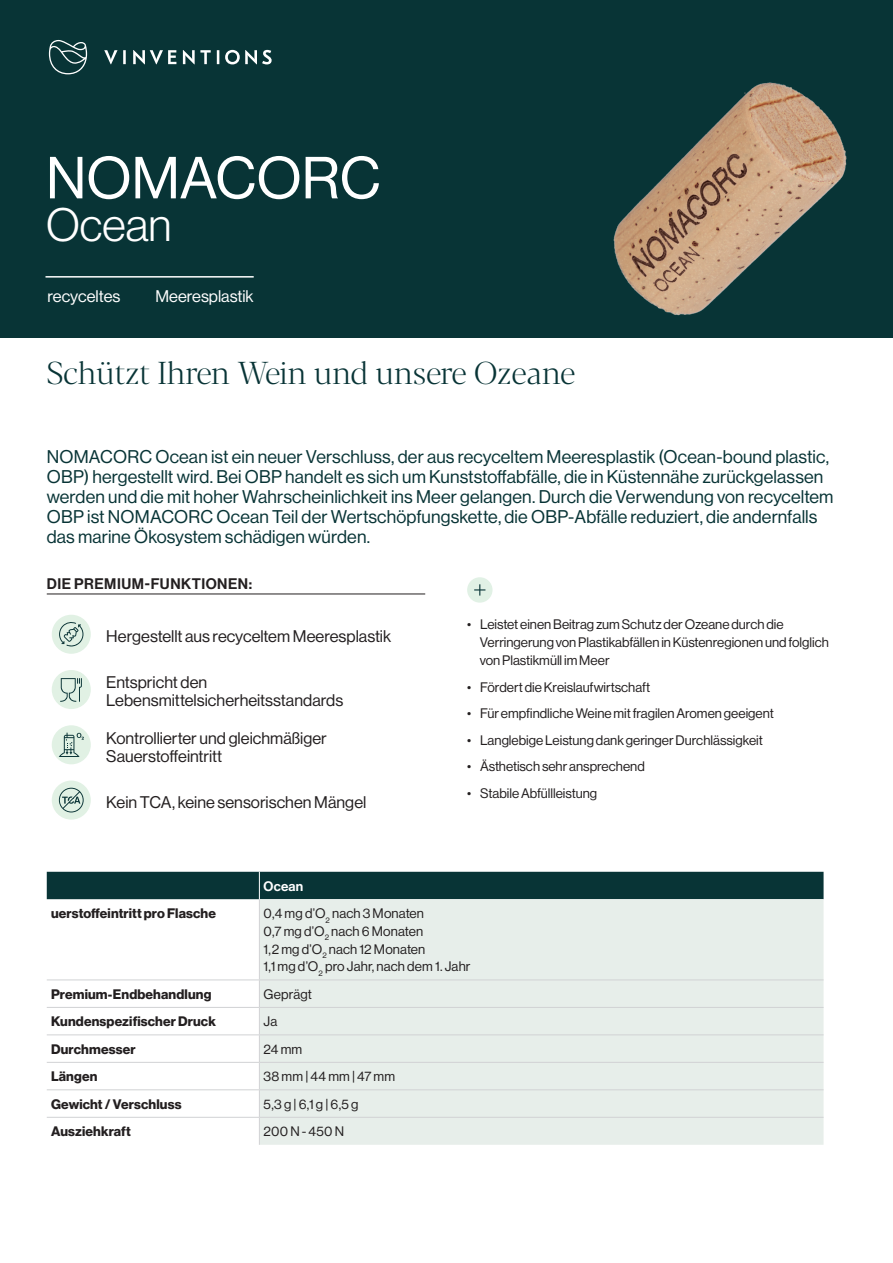
<style>
.page{position:relative;width:893px;height:1263px;background:#fff}
.page>*{position:absolute;margin:0;border:0;box-sizing:border-box;transform-origin:0 0}
.t1{font:58.05px "N Haas Grotesk DS Pro 55 Rg";color:#fff}
.t2{font:45.75px "N Haas Grotesk DS Pro 45 Lt";color:#fff}
.t3{font:31.5px "Vinventions Display";color:#083436}
.t4{font:18px/19.8px "N Haas Grotesk DS Pro 55 Rg";letter-spacing:.01em;color:#083436}
.t5{font:16.5px/18.1px "N Haas Grotesk DS Pro 55 Rg";color:#231f20}
.t6{font:16.5px "N Haas Grotesk DS Pro 55 Rg";color:#fff}
.t7{font:15px "N Haas Grotesk DS Pro 65 Md";letter-spacing:.035em;color:#231f20}
.t8{font:13.5px/17.7px "N Haas Grotesk DS Pro 55 Rg";color:#231f20}
.t9{font:13.5px "N Haas Grotesk DS Pro 75 Bd";letter-spacing:.01em;color:#231f20}
.t10{font:13.5px "N Haas Grotesk DS Pro 65 Md";letter-spacing:.01em;color:#fff}
</style>
<div class="page">
<div style="left:0;top:0;width:893px;height:338px;background:#083436"></div>
<svg style="left:49px;top:40px;width:38px;height:34px"></svg>
<svg style="left:104px;top:50px;width:168px;height:14px"></svg>
<hr style="left:47px;top:594px;width:378px;height:1px;background:#231f20">
<div style="left:52px;top:615px;width:39px;height:39px;background:#e1f1e4;border-radius:50%"></div>
<svg style="left:59px;top:622px;width:25px;height:24px"></svg>
<div style="left:52px;top:670px;width:39px;height:39px;background:#e1f1e4;border-radius:50%"></div>
<svg style="left:60px;top:678px;width:22px;height:24px"></svg>
<div style="left:52px;top:725px;width:39px;height:39px;background:#e1f1e4;border-radius:50%"></div>
<svg style="left:59px;top:733px;width:25px;height:24px"></svg>
<div style="left:52px;top:780px;width:39px;height:40px;background:#e1f1e4;border-radius:50%"></div>
<svg style="left:59px;top:788px;width:25px;height:24px"></svg>
<div style="left:467px;top:577px;width:25px;height:26px;background:#e1f1e5;border-radius:50%"></div>
<svg style="left:474px;top:584px;width:11px;height:12px"></svg>
<hr style="left:45px;top:276px;width:209px;height:2px;background:#fff">
<div style="left:260px;top:899px;width:564px;height:246px;background:#e7eeea"></div>
<hr style="left:259px;top:899px;width:1px;height:80px;background:#d1d2d4">
<hr style="left:47px;top:979px;width:212px;height:1px;background:#d1d2d4">
<hr style="left:259px;top:979px;width:565px;height:1px;background:#d1d2d4">
<hr style="left:47px;top:1117px;width:212px;height:1px;background:#d1d2d4">
<hr style="left:259px;top:1117px;width:565px;height:1px;background:#d1d2d4">
<svg style="left:259px;top:980px;width:1px;height:165px"></svg>
<hr style="left:47px;top:1007px;width:212px;height:1px;background:#d1d2d4">
<hr style="left:259px;top:1007px;width:565px;height:1px;background:#d1d2d4">
<hr style="left:47px;top:1034px;width:212px;height:1px;background:#d1d2d4">
<hr style="left:259px;top:1034px;width:565px;height:1px;background:#d1d2d4">
<hr style="left:47px;top:1062px;width:212px;height:1px;background:#d1d2d4">
<hr style="left:259px;top:1062px;width:565px;height:1px;background:#d1d2d4">
<hr style="left:47px;top:1089px;width:212px;height:1px;background:#d1d2d4">
<hr style="left:259px;top:1089px;width:565px;height:1px;background:#d1d2d4">
<div style="left:47px;top:872px;width:777px;height:27px;background:#083436"></div>
<img style="left:613px;top:82px;width:234px;height:234px">
<h1 class="t1" style="left:46px;top:145px;width:336px">NOMACORC</h1>
<h2 class="t2" style="left:46px;top:199px;width:127px">Ocean</h2>
<p class="t6" style="left:48px;top:287px;width:74px">recyceltes</p>
<p class="t6" style="left:156px;top:287px;width:100px">Meeresplastik</p>
<h3 class="t3" style="left:47px;top:353px;width:530px">Schützt Ihren Wein und unsere Ozeane</h3>
<p class="t4" style="left:47px;top:447px;width:788px">NOMACORC Ocean ist ein neuer Verschluss, der aus recyceltem Meeresplastik (Ocean-bound plastic, OBP) hergestellt wird. Bei OBP handelt es sich um Kunststoffabfälle, die in Küstennähe zurückgelassen werden und die mit hoher Wahrscheinlichkeit ins Meer gelangen. Durch die Verwendung von recyceltem OBP ist NOMACORC Ocean Teil der Wertschöpfungskette, die OBP-Abfälle reduziert, die andernfalls das marine Ökosystem schädigen würden.</p>
<p class="t7" style="left:47px;top:575px;width:207px">DIE PREMIUM-FUNKTIONEN:</p>
<p class="t5" style="left:106px;top:627px;width:286px">Hergestellt aus recyceltem Meeresplastik</p>
<p class="t5" style="left:106px;top:674px;width:238px">Entspricht den<br>Lebensmittelsicherheitsstandards</p>
<p class="t5" style="left:106px;top:729px;width:222px">Kontrollierter und gleichmäßiger<br>Sauerstoffeintritt</p>
<p class="t5" style="left:106px;top:793px;width:262px">Kein TCA, keine sensorischen Mängel</p>
<p class="t10" style="left:264px;top:878px;width:41px">Ocean</p>
<p class="t8" style="left:480px;top:615px;width:350px;text-indent:-13px">• Leistet einen Beitrag zum Schutz der Ozeane durch die<br>Verringerung von Plastikabfällen in Küstenregionen und folglich von Plastikmüll im Meer</p>
<p class="t8" style="left:467px;top:678px;width:185px">• Fördert die Kreislaufwirtschaft</p>
<p class="t8" style="left:467px;top:705px;width:308px">• Für empfindliche Weine mit fragilen Aromen geeigent</p>
<p class="t8" style="left:467px;top:731px;width:297px">• Langlebige Leistung dank geringer Durchlässigkeit</p>
<p class="t8" style="left:467px;top:758px;width:179px">• Ästhetisch sehr ansprechend</p>
<p class="t8" style="left:467px;top:784px;width:131px">• Stabile Abfüllleistung</p>
<p class="t9" style="left:51px;top:905px;width:166px">uerstoffeintritt pro Flasche</p>
<p class="t8" style="left:264px;top:905px;width:208px">0,4 mg d’O<sub>2</sub> nach 3 Monaten<br>0,7 mg d’O<sub>2</sub> nach 6 Monaten<br>1,2 mg d’O<sub>2</sub> nach 12 Monaten<br>1,1 mg d’O<sub>2</sub> pro Jahr, nach dem 1. Jahr</p>
<p class="t9" style="left:51px;top:986px;width:162px">Premium-Endbehandlung</p>
<p class="t8" style="left:264px;top:985px;width:50px">Geprägt</p>
<p class="t9" style="left:51px;top:1014px;width:166px">Kundenspezifischer Druck</p>
<p class="t8" style="left:264px;top:1013px;width:15px">Ja</p>
<p class="t9" style="left:51px;top:1041px;width:86px">Durchmesser</p>
<p class="t8" style="left:264px;top:1040px;width:40px">24 mm</p>
<p class="t9" style="left:51px;top:1069px;width:48px">Längen</p>
<p class="t8" style="left:264px;top:1068px;width:133px">38 mm | 44 mm | 47 mm</p>
<p class="t9" style="left:51px;top:1096px;width:132px">Gewicht / Verschluss</p>
<p class="t8" style="left:264px;top:1095px;width:96px">5,3 g | 6,1 g | 6,5 g</p>
<p class="t9" style="left:51px;top:1123px;width:81px">Ausziehkraft</p>
<p class="t8" style="left:264px;top:1123px;width:82px">200 N - 450 N</p>
</div>
